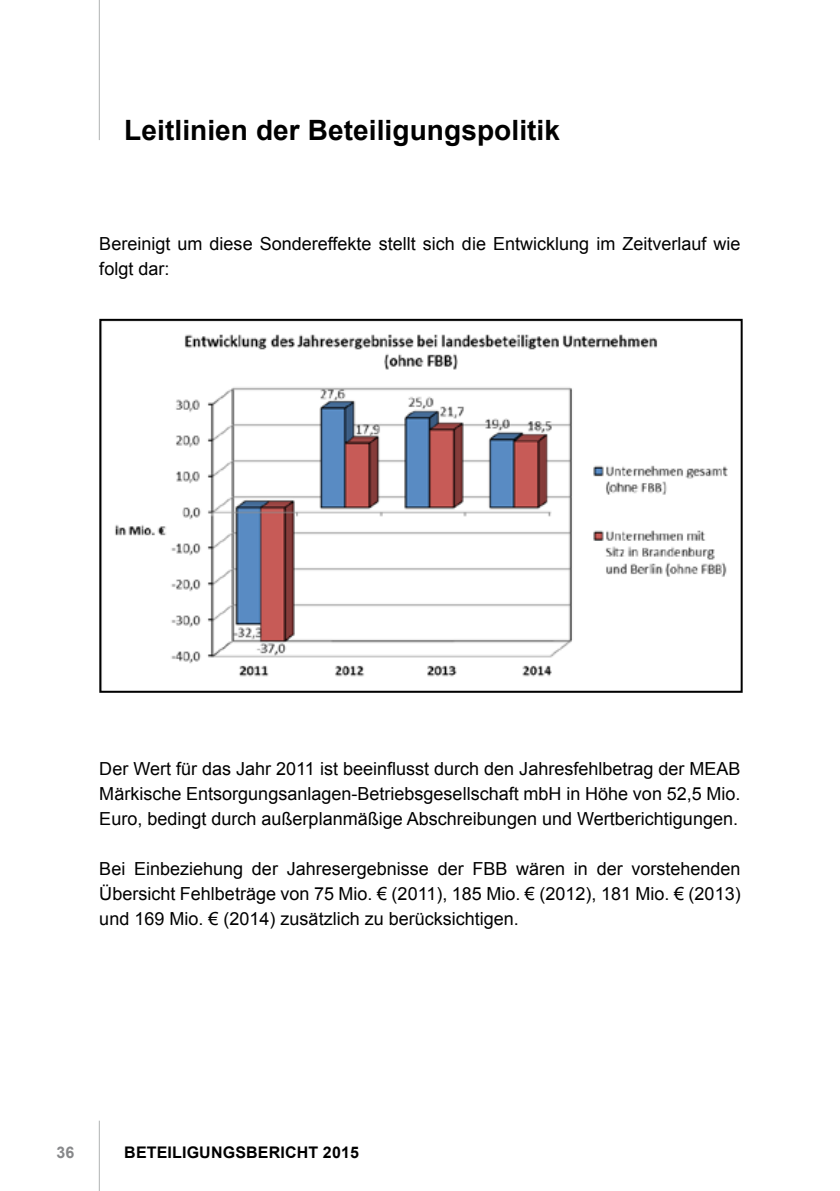
<style>
.page{position:relative;width:840px;height:1191px;background:#fff}
.page>*{position:absolute;margin:0;border:0;box-sizing:border-box;transform-origin:0 0}
.t1{font:700 28px "Arial";letter-spacing:.005em;color:#000}
.t2{font:18px/25px "Arial";color:#000;text-align:justify}
.t3{font:700 16px "Arial";letter-spacing:.01em;color:#000}
.t4{font:700 16px "Arial";color:#87888a}
</style>
<div class="page">
<hr style="left:99px;top:0;width:1px;height:140px;background:#b1b3b4">
<hr style="left:99px;top:1120px;width:1px;height:71px;background:#b1b3b4">
<img style="left:115px;top:334px;width:613px;height:343px">
<div style="left:99px;top:319px;width:643px;height:374px;border:2px solid #000"></div>
<h1 class="t1" style="left:124px;top:112px;width:437px">Leitlinien der Beteiligungspolitik</h1>
<p class="t2" style="left:99px;top:231px;width:642px">Bereinigt um diese Sondereffekte stellt sich die Entwicklung im Zeitverlauf wie folgt dar:</p>
<p class="t2" style="left:99px;top:756px;width:642px">Der Wert für das Jahr 2011 ist beeinflusst durch den Jahresfehlbetrag der MEAB Märkische Entsorgungsanlagen-Betriebsgesellschaft mbH in Höhe von 52,5 Mio.<br>Euro, bedingt durch außerplanmäßige Abschreibungen und Wertberichtigungen.</p>
<p class="t2" style="left:99px;top:856px;width:642px">Bei Einbeziehung der Jahresergebnisse der FBB wären in der vorstehenden Übersicht Fehlbeträge von 75 Mio. € (2011), 185 Mio. € (2012), 181 Mio. € (2013) und 169 Mio. € (2014) zusätzlich zu berücksichtigen.</p>
<p class="t4" style="left:56px;top:1141px;width:19px">36</p>
<p class="t3" style="left:124px;top:1141px;width:236px">BETEILIGUNGSBERICHT 2015</p>
</div>
